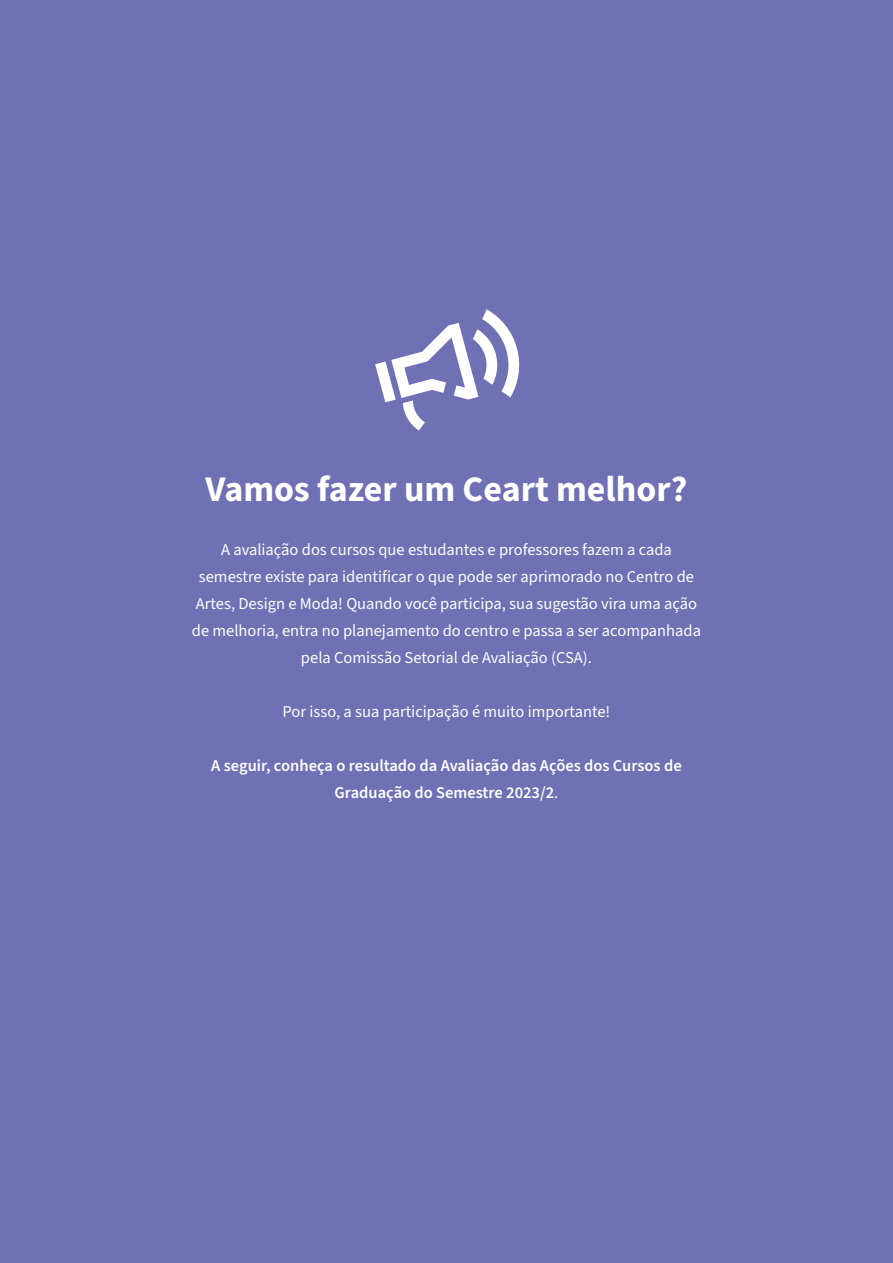
<style>
.page{position:relative;width:893px;height:1263px;background:#7070b4}
.page>*{position:absolute;margin:0;border:0;box-sizing:border-box;transform-origin:0 0}
.t1{font:700 36px "Source Sans 3";color:#fff}
.t2{font:16.5px/27px "Source Sans 3";color:#fff;text-align:center}
.t3{font:600 16.5px "Source Sans 3";color:#fff}
.s1{font-weight:400}
</style>
<div class="page">
<svg style="left:375px;top:309px;width:145px;height:122px"></svg>
<p class="t1" style="left:206px;top:465px;width:483px">Vamos fazer um Ceart melhor?</p>
<p class="t2" style="left:192px;top:536px;width:511px">A avaliação dos cursos que estudantes e professores fazem a cada semestre existe para identificar o que pode ser aprimorado no Centro de Artes, Design e Moda! Quando você participa, sua sugestão vira uma ação de melhoria, entra no planejamento do centro e passa a ser acompanhada pela Comissão Setorial de Avaliação (CSA).</p>
<p class="t2" style="left:283px;top:698px;width:329px">Por isso, a sua participação é muito importante!</p>
<p class="t3" style="left:211px;top:755px;width:472px">A seguir, conheça o resultado da Avaliação das Ações dos Cursos de</p>
<p class="t3" style="left:335px;top:782px;width:225px">Graduação do Semestre 2023/2<span class="s1">.</span></p>
</div>
